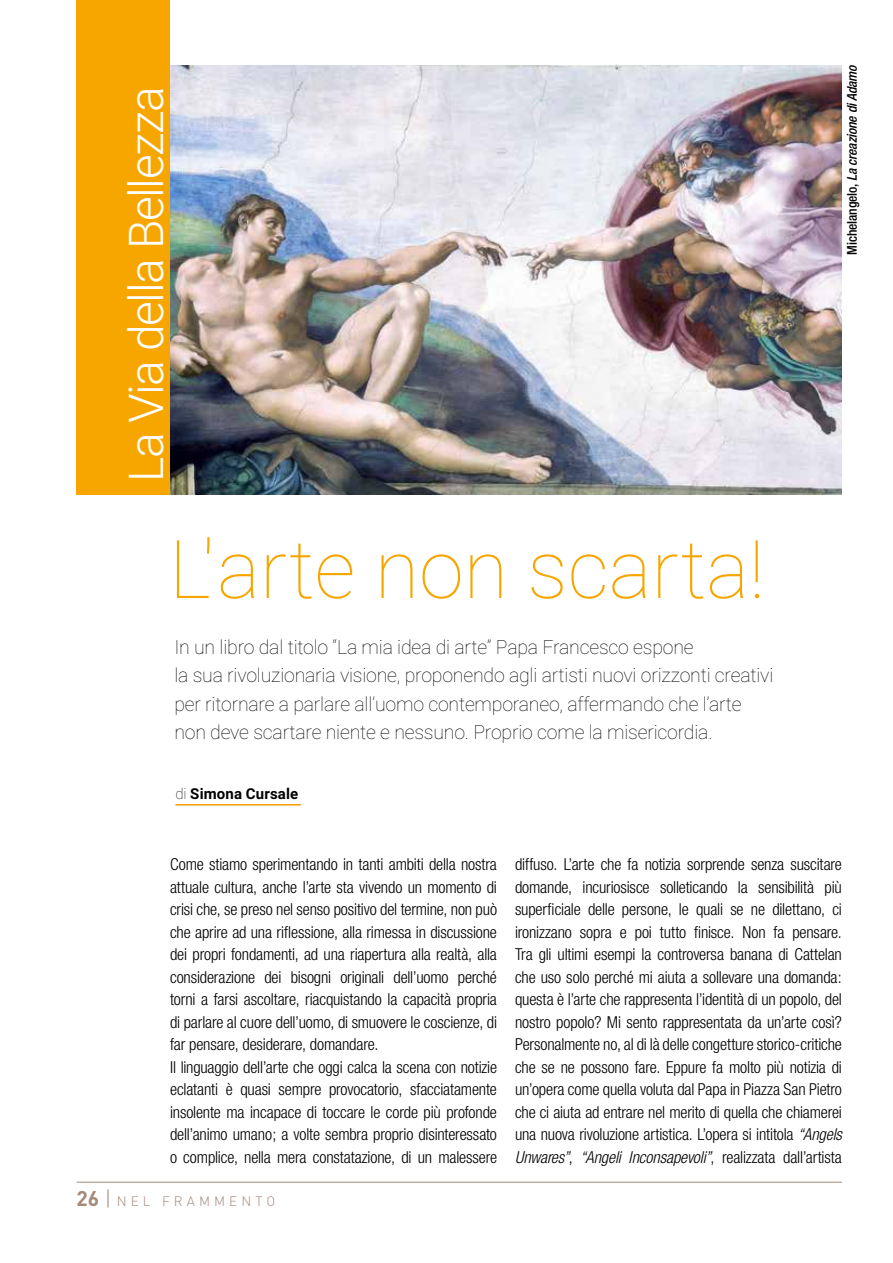
<style>
.page{position:relative;width:893px;height:1263px;background:#fff}
.page>*{position:absolute;margin:0;border:0;box-sizing:border-box;transform-origin:0 0}
.t1{font:100 81px "Roboto";color:#f7a600}
.t2{font:300 48px "Roboto";letter-spacing:-.03em;color:#fff}
.t3{font:100 19.5px/28.5px "Roboto";letter-spacing:-.01em;color:#000}
.t4{font:300 condensed 16.5px/22.5px "Helvetica Neue";letter-spacing:-.01em;color:#000}
.t5{font:700 15px "Roboto";letter-spacing:.01em;color:#000}
.t6{font:italic 500 condensed 13.5px "Helvetica Neue";color:#000}
.t7{font:300 13.5px "DIN";letter-spacing:.3em;color:#a48a7a}
.s1{font-weight:100}
.s2{font-style:normal}
.s3{font-style:italic}
.s4{font-weight:700;font-size:21px}
.s5{font-size:21px}
</style>
<div class="page">
<hr style="left:77px;top:1182px;width:765px;height:1px;background:#a48a7a">
<div style="left:77px;top:0;width:93px;height:494px;background:#f7a600"></div>
<img style="left:170px;top:66px;width:672px;height:428px">
<hr style="left:175px;top:804px;width:126px;height:1px;background:#f59c00">
<h2 class="t2" style="left:112px;top:482px;width:396px;rotate:-90deg">La Via della Bellezza</h2>
<h1 class="t1" style="left:169px;top:512px;width:597px">L'arte non scarta!</h1>
<p class="t3" style="left:174px;top:632px;width:601px">In un libro dal titolo “La mia idea di arte” Papa Francesco espone<br>la sua rivoluzionaria visione, proponendo agli artisti nuovi orizzonti creativi per ritornare a parlare all’uomo contemporaneo, affermando che l’arte non deve scartare niente e nessuno. Proprio come la misericordia.</p>
<p class="t5" style="left:175px;top:783px;width:124px"><span class="s1">di</span> Simona Cursale</p>
<p class="t6" style="left:844px;top:255px;width:192px;rotate:-90deg"><span class="s2">Michelangelo,</span> La creazione di Adamo</p>
<p class="t4" style="left:170px;top:853px;width:328px">Come stiamo sperimentando in tanti ambiti della nostra attuale cultura, anche l’arte sta vivendo un momento di crisi che, se preso nel senso positivo del termine, non può che aprire ad una riflessione, alla rimessa in discussione dei propri fondamenti, ad una riapertura alla realtà, alla considerazione dei bisogni originali dell’uomo perché torni a farsi ascoltare, riacquistando la capacità propria di parlare al cuore dell’uomo, di smuovere le coscienze, di far pensare, desiderare, domandare.<br>Il linguaggio dell’arte che oggi calca la scena con notizie eclatanti è quasi sempre provocatorio, sfacciatamente insolente ma incapace di toccare le corde più profonde dell’animo umano; a volte sembra proprio disinteressato o complice, nella mera constatazione, di un malessere</p>
<p class="t4" style="left:515px;top:853px;width:328px;text-align:justify">diffuso. L’arte che fa notizia sorprende senza suscitare domande, incuriosisce solleticando la sensibilità più superficiale delle persone, le quali se ne dilettano, ci ironizzano sopra e poi tutto finisce. Non fa pensare.<br>Tra gli ultimi esempi la controversa banana di Cattelan che uso solo perché mi aiuta a sollevare una domanda: questa è l’arte che rappresenta l’identità di un popolo, del nostro popolo? Mi sento rappresentata da un’arte così?<br>Personalmente no, al di là delle congetture storico-critiche che se ne possono fare. Eppure fa molto più notizia di un’opera come quella voluta dal Papa in Piazza San Pietro che ci aiuta ad entrare nel merito di quella che chiamerei una nuova rivoluzione artistica. L’opera si intitola <span class="s3">“Angels Unwares”</span>, <span class="s3">“Angeli Inconsapevoli”</span>, realizzata dall’artista</p>
<p class="t7" style="left:77px;top:1193px;width:200px"><span class="s4">26</span> <span class="s5">|</span> NEL FRAMMENTO</p>
</div>
